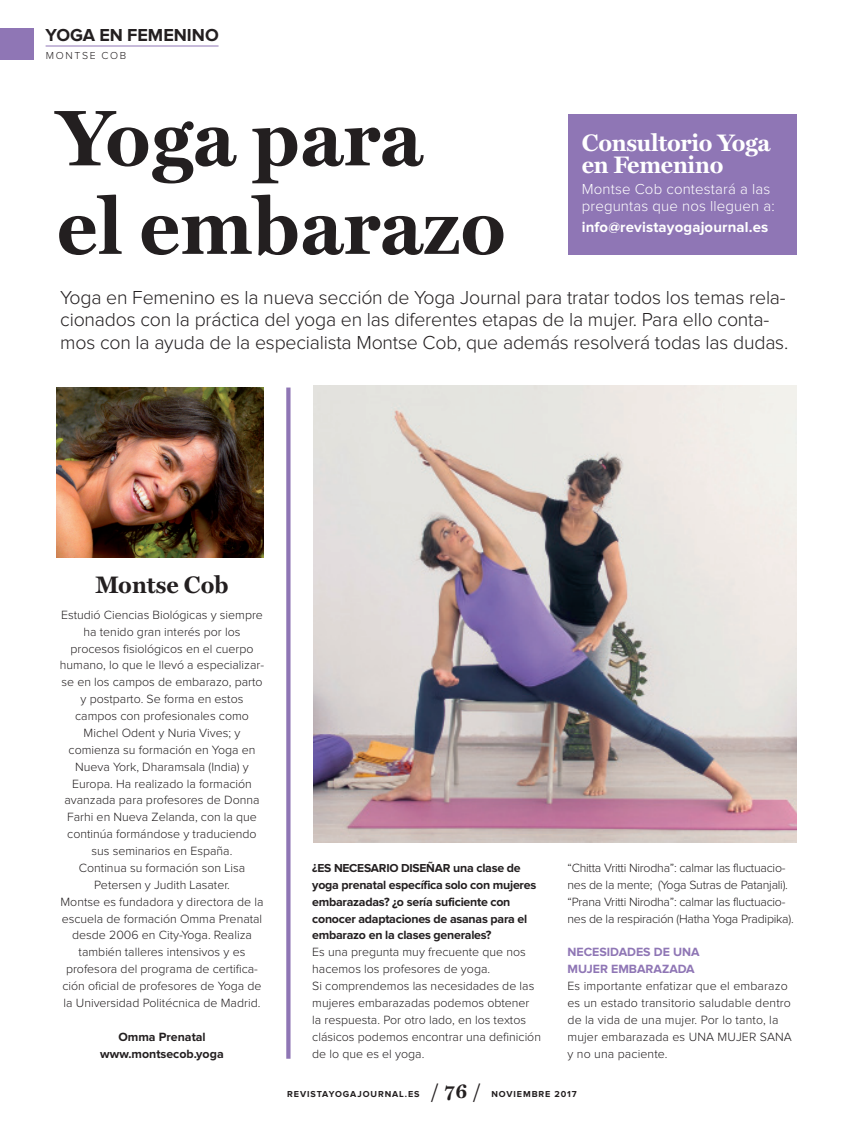
<style>
.page{position:relative;width:864px;height:1134px;background:#fff}
.page>*{position:absolute;margin:0;border:0;box-sizing:border-box;transform-origin:0 0}
.Dept_Hed_Bohemia{font:700 79.5px "Miller Text";letter-spacing:.005em;color:#231f20}
._4_Txt_SnsLT_8_25_11{font:700 24px/22.5px "Miller Text";letter-spacing:-.01em;color:#fff}
._4_Txt_SnsLT_8_25_11-2{font:700 24px "Miller Text";color:#231f20}
.DekBG{font:300 19.5px/22.5px "Proxima Nova";letter-spacing:-.01em;color:#231f20}
.t1{font:700 18px "Proxima Nova";color:#231f20}
._4_Txt_SnsLT_8_25_11-3{font:300 15px/16.8px "Proxima Nova";letter-spacing:.01em;color:#fff}
._4_Txt_SnsLT_8_25_11-4{font:700 15px "Proxima Nova";letter-spacing:.01em;color:#fff}
._4_Txt_SnsLT_8_25_11-5{font:300 12.3px/16.8px "Proxima Nova";color:#231f20}
._4_Txt_SnsLT_8_25_11-6{font:300 12.3px/16.8px "Proxima Nova";letter-spacing:-.02em;color:#231f20}
._4_Txt_BohREG_8_25_1{font:700 12.3px/16.8px "Proxima Nova";letter-spacing:-.02em;color:#231f20}
._4_Txt_SnsLT_8_25_11-7{font:700 12.3px/16.8px "Proxima Nova";color:#8f76b5}
._4_Txt_SnsLT_8_25_11-8{font:700 12.3px "Proxima Nova";color:#231f20}
._4_Txt_BohREG_8_25_1-2{font:700 12px "Proxima Nova";letter-spacing:-.02em;color:#231f20}
.t2{font:300 10.5px "Proxima Nova";letter-spacing:.16em;color:#231f20}
._1_Page{font:700 9px "Proxima Nova";letter-spacing:.1em;color:#231f20}
.s1{font-size:12.3px}
.s2{font-family:"Miller Text";font-size:19.5px}
</style>
<div class="page">
<hr style="left:46px;top:46px;width:173px;height:1px;background:#8f76b5">
<div style="left:0;top:28px;width:34px;height:31px;background:#8f76b5"></div>
<img style="left:313px;top:386px;width:483px;height:456px">
<div style="left:286px;top:388px;width:5px;height:671px;background:#8f76b5"></div>
<img style="left:57px;top:388px;width:207px;height:169px">
<div style="left:568px;top:114px;width:228px;height:141px;background:#8f76b5"></div>
<h3 class="t1" style="left:45px;top:24px;width:175px">YOGA EN FEMENINO</h3>
<p class="t2" style="left:46px;top:51px;width:82px">MONTSE COB</p>
<p class="Dept_Hed_Bohemia" style="left:57px;top:75px;width:367px">Yoga para</p>
<p class="Dept_Hed_Bohemia" style="left:57px;top:164px;width:451px">el embarazo</p>
<p class="_4_Txt_SnsLT_8_25_11" style="left:582px;top:130px;width:190px">Consultorio Yoga en Femenino</p>
<p class="_4_Txt_SnsLT_8_25_11-3" style="left:582px;top:182px;width:194px">Montse Cob contestará a las preguntas que nos lleguen a:</p>
<p class="_4_Txt_SnsLT_8_25_11-4" style="left:582px;top:219px;width:188px">info@revistayogajournal.es</p>
<p class="DekBG" style="left:60px;top:287px;width:730px">Yoga en Femenino es la nueva sección de Yoga Journal para tratar todos los temas rela&shy;cionados con la práctica del yoga en las diferentes etapas de la mujer. Para ello conta&shy;mos con la ayuda de la especialista Montse Cob, que además resolverá todas las dudas.</p>
<p class="_4_Txt_SnsLT_8_25_11-2" style="left:95px;top:566px;width:135px">Montse Cob</p>
<p class="_4_Txt_SnsLT_8_25_11-5" style="left:60px;top:607px;width:206px;text-align:center">Estudió Ciencias Biológicas y siempre ha tenido gran interés por los procesos fisiológicos en el cuerpo humano, lo que le llevó a especializar&shy;se en los campos de embarazo, parto y postparto. Se forma en estos campos con profesionales como<br>Michel Odent y Nuria Vives; y comienza su formación en Yoga en<br>Nueva York, Dharamsala (India) y<br>Europa. Ha realizado la formación avanzada para profesores de Donna<br>Farhi en Nueva Zelanda, con la que continúa formándose y traduciendo sus seminarios en España.<br>Continua su formación son Lisa<br>Petersen y Judith Lasater.</p>
<p class="_4_Txt_SnsLT_8_25_11-5" style="left:61px;top:894px;width:204px;text-align:center">Montse es fundadora y directora de la escuela de formación Omma Prenatal desde 2006 en City-Yoga. Realiza también talleres intensivos y es profesora del programa de certifica&shy;ción oficial de profesores de Yoga de la Universidad Politécnica de Madrid.</p>
<p class="_4_Txt_SnsLT_8_25_11-8" style="left:118px;top:1029px;width:89px">Omma Prenatal</p>
<p class="_4_Txt_SnsLT_8_25_11-8" style="left:100px;top:1046px;width:125px">www.montsecob.yoga</p>
<p class="_4_Txt_BohREG_8_25_1-2" style="left:312px;top:861px;width:210px">¿ES NECESARIO DISEÑAR <span class="s1">una clase de</span></p>
<p class="_4_Txt_BohREG_8_25_1" style="left:312px;top:877px;width:226px">yoga prenatal específica solo con mujeres embarazadas? ¿o sería suficiente con conocer adaptaciones de asanas para el embarazo en la clases generales?</p>
<p class="_4_Txt_SnsLT_8_25_11-5" style="left:312px;top:944px;width:230px">Es una pregunta muy frecuente que nos hacemos los profesores de yoga.<br>Si comprendemos las necesidades de las mujeres embarazadas podemos obtener la respuesta. Por otro lado, en los textos clásicos podemos encontrar una definición de lo que es el yoga.</p>
<p class="_4_Txt_SnsLT_8_25_11-6" style="left:568px;top:860px;width:228px">“Chitta Vritti Nirodha”: calmar las fluctuacio&shy;nes de la mente; (Yoga Sutras de Patanjali). “Prana Vritti Nirodha”: calmar las fluctuacio&shy;nes de la respiración (Hatha Yoga Pradipika).</p>
<p class="_4_Txt_SnsLT_8_25_11-7" style="left:568px;top:944px;width:134px">NECESIDADES DE UNA<br>MUJER EMBARAZADA</p>
<p class="_4_Txt_SnsLT_8_25_11-5" style="left:568px;top:978px;width:226px">Es importante enfatizar que el embarazo es un estado transitorio saludable dentro de la vida de una mujer. Por lo tanto, la mujer embarazada es UNA MUJER SANA y no una paciente.</p>
<p class="_1_Page" style="left:287px;top:1088px;width:291px">REVISTAYOGAJOURNAL.ES <span class="s2">/ 76 /</span> NOVIEMBRE 2017</p>
</div>
